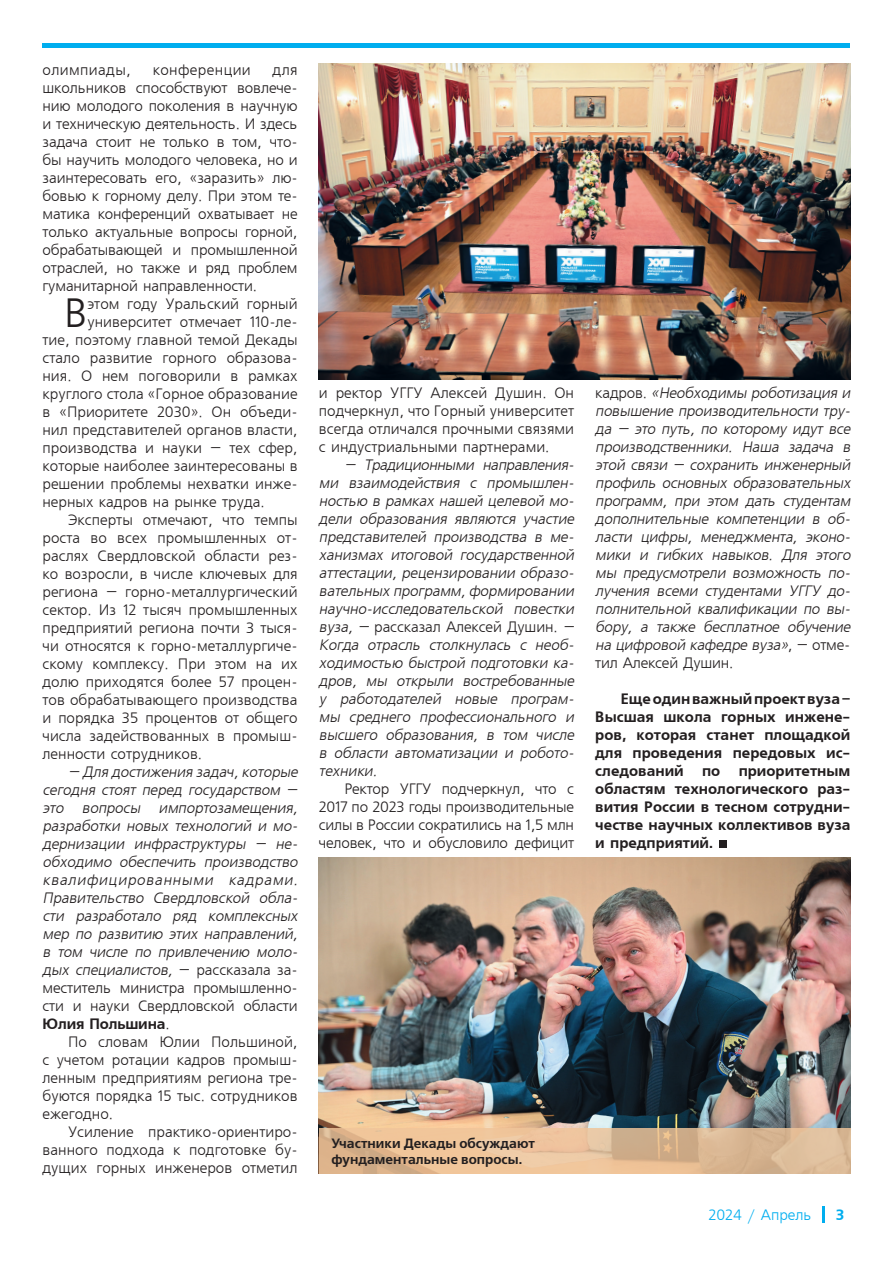
<style>
.page{position:relative;width:893px;height:1263px;background:#fff}
.page>*{position:absolute;margin:0;border:0;box-sizing:border-box;transform-origin:0 0}
.t1{font:40.65px "Free Set CTT";color:#231f20}
.t2{font:15px/18px "Free Set CTT";color:#231f20;text-align:justify}
.t3{font:italic 15px/18px "Free Set CTT";color:#231f20}
.t4{font:15px/18px "AXP Free Set C Bold";color:#231f20;text-align:justify}
.t5{font:15px "Free Set CTT";letter-spacing:.025em;color:#231f20}
.t6{font:15px "Free Set Cyrillic";color:#00aeef}
.t7{font:15px "Free Set Bold Cyrillic";color:#00aeef}
.t8{font:600 13.5px "Free Set";color:#231f20}
.s1{font-style:normal}
.s2{font-family:"AXP Free Set C Bold";font-style:normal}
</style>
<div class="page">
<svg style="left:822px;top:1206px;width:2px;height:16px"></svg>
<hr style="left:43px;top:44px;width:807px;height:4px;background:#00aeef">
<div style="left:719px;top:840px;width:8px;height:8px;background:#231f20"></div>
<img style="left:319px;top:64px;width:531px;height:316px">
<img style="left:319px;top:858px;width:531px;height:270px">
<svg style="left:319px;top:1128px;width:531px;height:46px;background:#e2bc95"></svg>
<p class="t5" style="left:43px;top:62px;width:90px">олимпиады,</p>
<p class="t5" style="left:153px;top:62px;width:100px">конференции</p>
<p class="t2" style="left:43px;top:61px;width:257px;text-indent:230px">для школьников способствуют вовлече&shy;нию молодого поколения в научную и техническую деятельность. И здесь задача стоит не только в том, что&shy;бы научить молодого человека, но и заинтересовать его, «заразить» лю&shy;бовью к горному делу. При этом те&shy;матика конференций охватывает не только актуальные вопросы горной, обрабатывающей и промышленной отраслей, но также и ряд проблем гуманитарной направленности.</p>
<p class="t1" style="left:64px;top:291px;width:25px">В</p>
<p class="t2" style="left:87px;top:295px;width:212px">этом году Уральский горный</p>
<p class="t2" style="left:87px;top:313px;width:212px">университет отмечает 110-ле-</p>
<p class="t2" style="left:43px;top:331px;width:257px">тие, поэтому главной темой Декады</p>
<p class="t2" style="left:43px;top:349px;width:257px">стало развитие горного образова-</p>
<p class="t2" style="left:43px;top:367px;width:257px">ния. О нем поговорили в рамках</p>
<p class="t2" style="left:43px;top:385px;width:257px">круглого стола «Горное образование</p>
<p class="t2" style="left:43px;top:403px;width:257px">в «Приоритете 2030». Он объеди-</p>
<p class="t2" style="left:43px;top:421px;width:257px">нил представителей органов власти,</p>
<p class="t2" style="left:43px;top:439px;width:257px">производства и науки – тех сфер,</p>
<p class="t2" style="left:43px;top:457px;width:257px">которые наиболее заинтересованы в</p>
<p class="t2" style="left:43px;top:475px;width:257px">решении проблемы нехватки инже-</p>
<p class="t2" style="left:43px;top:493px;width:224px">нерных кадров на рынке труда.</p>
<p class="t2" style="left:43px;top:511px;width:257px;text-indent:26px">Эксперты отмечают, что темпы роста во всех промышленных от&shy;раслях Свердловской области рез&shy;ко возросли, в числе ключевых для региона – горно-металлургический сектор. Из 12 тысяч промышленных предприятий региона почти 3 тыся&shy;чи относятся к горно-металлургиче&shy;скому комплексу. При этом на их долю приходятся более 57 процен&shy;тов обрабатывающего производства и порядка 35 процентов от общего числа задействованных в промыш&shy;ленности сотрудников.</p>
<p class="t3" style="left:43px;top:763px;width:260px;text-indent:26px">– Для достижения задач,которые сегодня стоят перед государством – это вопросы импортозамещения, разработки новых технологий и мо&shy;дернизации инфраструктуры – не&shy;обходимо обеспечить производство квалифицированными кадрами.<br>Правительство Свердловской обла&shy;сти разработало ряд комплексных мер по развитию этих направлений, в том числе по привлечению моло&shy;дых специалистов, <span class="s1">– р а с с ка з а л а з а - меститель министра промышленно&shy;сти и науки Свердловской области<br></span><span class="s2">Юлия Польшина</span><span class="s1">.</span></p>
<p class="t2" style="left:43px;top:1033px;width:257px;text-indent:26px">По словам Юлии Польшиной, с учетом ротации кадров промыш&shy;ленным предприятиям региона тре&shy;буются порядка 15 тыс. сотрудников ежегодно.</p>
<p class="t2" style="left:43px;top:1123px;width:257px;text-indent:26px">Усиление практико-ориентиро&shy;ванного подхода к подготовке бу&shy;дущих горных инженеров отметил</p>
<p class="t2" style="left:319px;top:384px;width:257px">и ректор УГГУ Алексей Душин. Он подчеркнул, что Горный университет всегда отличался прочными связями с индустриальными партнерами.</p>
<p class="t3" style="left:319px;top:456px;width:260px;text-align:justify;text-indent:26px">– Традиционными направления&shy;ми взаимодействия с промышлен&shy;ностью в рамках нашей целевой мо&shy;дели образования являются участие представителей производства в ме&shy;ханизмах итоговой государственной аттестации, рецензировании образо&shy;вательных программ,формировании научно-исследовательской повестки вуза, – <span class="s1">рассказал Алексей Душин.</span> – Когда отрасль столкнулась с необ&shy;ходимостью быстрой подготовки ка&shy;дров, мы открыли востребованные у работодателей новые програм&shy;мы среднего профессионального и высшего образования, в том числе в области автоматизации и робото&shy;техники.</p>
<p class="t2" style="left:319px;top:780px;width:257px;text-indent:26px">Ректор УГГУ подчеркнул, что с 2017 по 2023 годы производительные силы в России сократились на 1,5 млн человек, что и обусловило дефицит</p>
<p class="t8" style="left:331px;top:1135px;width:205px">Участники Декады обсуждают</p>
<p class="t8" style="left:331px;top:1151px;width:192px">фундаментальные вопросы.</p>
<p class="t3" style="left:595px;top:384px;width:260px"><span class="s1">к а д р о в .</span> «Необходимы роботизация и повышение производительности тру&shy;да – это путь, по которому идут все производственники. Наша задача в этой связи – сохранить инженерный профиль основных образовательных программ, при этом дать студентам дополнительные компетенции в об&shy;ласти цифры, менеджмента, эконо&shy;мики и гибких навыков. Для этого мы предусмотрели возможность по&shy;лучения всеми студентами УГГУ до&shy;полнительной квалификации по вы&shy;бору, а также бесплатное обучение на цифровой кафедре вуза»<span class="s1">, – о т м е - тил Алексей Душин.</span></p>
<p class="t4" style="left:595px;top:690px;width:257px;text-indent:26px">Еще один важный проект вуза – Высшая школа горных инжене&shy;ров, которая станет площадкой для проведения передовых ис&shy;следований по приоритетным областям технологического раз&shy;вития России в тесном сотрудни&shy;честве научных коллективов вуза и предприятий.</p>
<p class="t6" style="left:709px;top:1207px;width:105px">2024 / Апрель</p>
<p class="t7" style="left:836px;top:1206px;width:10px">3</p>
</div>
